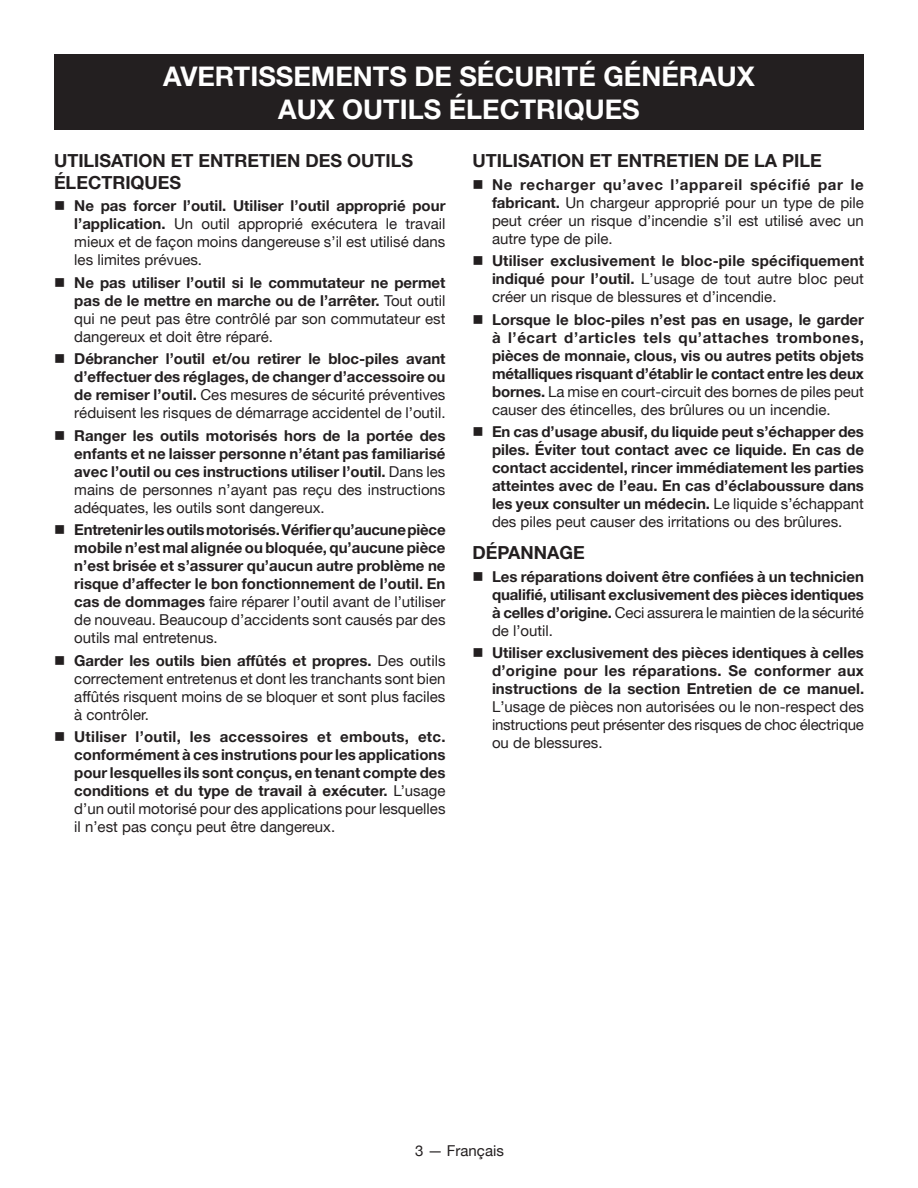
<style>
.page{position:relative;width:918px;height:1188px;background:#fff}
.page>*{position:absolute;margin:0;border:0;box-sizing:border-box;transform-origin:0 0}
.HEADING{font:700 27px/32.4px "Helvetica Neue";color:#fff;text-align:center}
.Heading_2{font:700 18px/21.6px "Helvetica Neue";color:#231f20}
._9_25_10_25{font:700 15px/18px "Helvetica Neue";color:#231f20;text-align:justify}
.Bullets{font:700 15px/18px "Helvetica Neue";color:#231f20;text-align:justify}
.Bullets-2{font:15px/18px "Helvetica Neue";color:#231f20;text-align:justify}
._9_25_10_25-2{font:15px/18px "Helvetica Neue";color:#231f20;text-align:justify}
.s1{font-weight:700}
.s2{font-weight:400}
</style>
<div class="page">
<div style="left:54px;top:54px;width:810px;height:76px;background:#231f20"></div>
<p class="HEADING" style="left:163px;top:60px;width:593px">AVERTISSEMENTS DE SÉCURITÉ GÉNÉRAUX<br>AUX OUTILS ÉLECTRIQUES</p>
<p class="Heading_2" style="left:54px;top:149px;width:361px">UTILISATION ET ENTRETIEN DES OUTILS<br>ÉLECTRIQUES</p>
<p class="Bullets-2" style="left:74px;top:197px;width:373px;text-indent:-20px">■ <span class="s1">Ne pas forcer l’outil. Utiliser l’outil approprié pour l’application.</span> Un outil approprié exécutera le travail mieux et de façon moins dangereuse s’il est utilisé dans les limites prévues.</p>
<p class="Bullets-2" style="left:74px;top:273px;width:373px;text-indent:-20px">■ <span class="s1">Ne pas utiliser l’outil si le commutateur ne permet pas de le mettre en marche ou de l’arrêter.</span> Tout outil qui ne peut pas être contrôlé par son commutateur est dangereux et doit être réparé.</p>
<p class="Bullets" style="left:74px;top:350px;width:373px;text-indent:-20px">■ Débrancher l’outil et/ou retirer le bloc-piles avant d’effectuer des réglages, de changer d’accessoire ou de remiser l’outil. <span class="s2">Ces mesures de sécurité préventives réduisent les risques de démarrage accidentel de l’outil.</span></p>
<p class="Bullets" style="left:74px;top:426px;width:373px;text-indent:-20px">■ Ranger les outils motorisés hors de la portée des enfants et ne laisser personne n’étant pas familiarisé avec l’outil ou ces instructions utiliser l’outil. <span class="s2">Dans les mains de personnes n’ayant pas reçu des instructions adéquates, les outils sont dangereux.</span></p>
<p class="Bullets" style="left:74px;top:521px;width:373px;text-indent:-20px">■ Entretenir les outils motorisés. Vérifier qu’aucune pièce mobile n’est mal alignée ou bloquée, qu’aucune pièce n’est brisée et s’assurer qu’aucun autre problème ne risque d’affecter le bon fonctionnement de l’outil. En cas de dommages <span class="s2">faire réparer l’outil avant de l’utiliser de nouveau. Beaucoup d’accidents sont causés par des outils mal entretenus.</span></p>
<p class="Bullets-2" style="left:74px;top:651px;width:373px;text-indent:-20px">■ <span class="s1">Garder les outils bien affûtés et propres.</span> Des outils correctement entretenus et dont les tranchants sont bien affûtés risquent moins de se bloquer et sont plus faciles à contrôler.</p>
<p class="Bullets" style="left:74px;top:728px;width:373px;text-indent:-20px">■ Utiliser l’outil, les accessoires et embouts, etc. conformément à ces instrutions pour les applications pour lesquelles ils sont conçus, en tenant compte des conditions et du type de travail à exécuter. <span class="s2">L’usage d’un outil motorisé pour des applications pour lesquelles il n’est pas conçu peut être dangereux.</span></p>
<p class="Heading_2" style="left:472px;top:149px;width:351px">UTILISATION ET ENTRETIEN DE LA PILE</p>
<p class="_9_25_10_25-2" style="left:492px;top:175px;width:374px;text-indent:-20px">■ <span class="s1">Ne recharger qu’avec l’appareil spécifié par le fabricant.</span> Un chargeur approprié pour un type de pile peut créer un risque d’incendie s’il est utilisé avec un autre type de pile.</p>
<p class="_9_25_10_25" style="left:492px;top:251px;width:374px;text-indent:-20px">■ Utiliser exclusivement le bloc-pile spécifiquement indiqué pour l’outil. <span class="s2">L’usage de tout autre bloc peut créer un risque de blessures et d’incendie.</span></p>
<p class="_9_25_10_25" style="left:492px;top:310px;width:374px;text-indent:-20px">■ Lorsque le bloc-piles n’est pas en usage, le garder à l’écart d’articles tels qu’attaches trombones, pièces de monnaie, clous, vis ou autres petits objets métalliques risquant d’établir le contact entre les deux bornes. <span class="s2">La mise en court-circuit des bornes de piles peut causer des étincelles, des brûlures ou un incendie.</span></p>
<p class="_9_25_10_25" style="left:492px;top:422px;width:374px;text-indent:-20px">■ En cas d’usage abusif, du liquide peut s’échapper des piles. Éviter tout contact avec ce liquide. En cas de contact accidentel, rincer immédiatement les parties atteintes avec de l’eau. En cas d’éclaboussure dans les yeux consulter un médecin. <span class="s2">Le liquide s’échappant des piles peut causer des irritations ou des brûlures.</span></p>
<p class="Heading_2" style="left:472px;top:542px;width:114px">DÉPANNAGE</p>
<p class="_9_25_10_25" style="left:492px;top:567px;width:374px;text-indent:-20px">■ Les réparations doivent être confiées à un technicien qualifié, utilisant exclusivement des pièces identiques à celles d’origine. <span class="s2">Ceci assurera le maintien de la sécurité de l’outil.</span></p>
<p class="_9_25_10_25" style="left:492px;top:644px;width:374px;text-indent:-20px">■ Utiliser exclusivement des pièces identiques à celles d’origine pour les réparations. Se conformer aux instructions de la section Entretien de ce manuel.<br><span class="s2">L’usage de pièces non autorisées ou le non-respect des instructions peut présenter des risques de choc électrique ou de blessures.</span></p>
<p class="Bullets-2" style="left:415px;top:1141px;width:90px">3 — Français</p>
</div>
